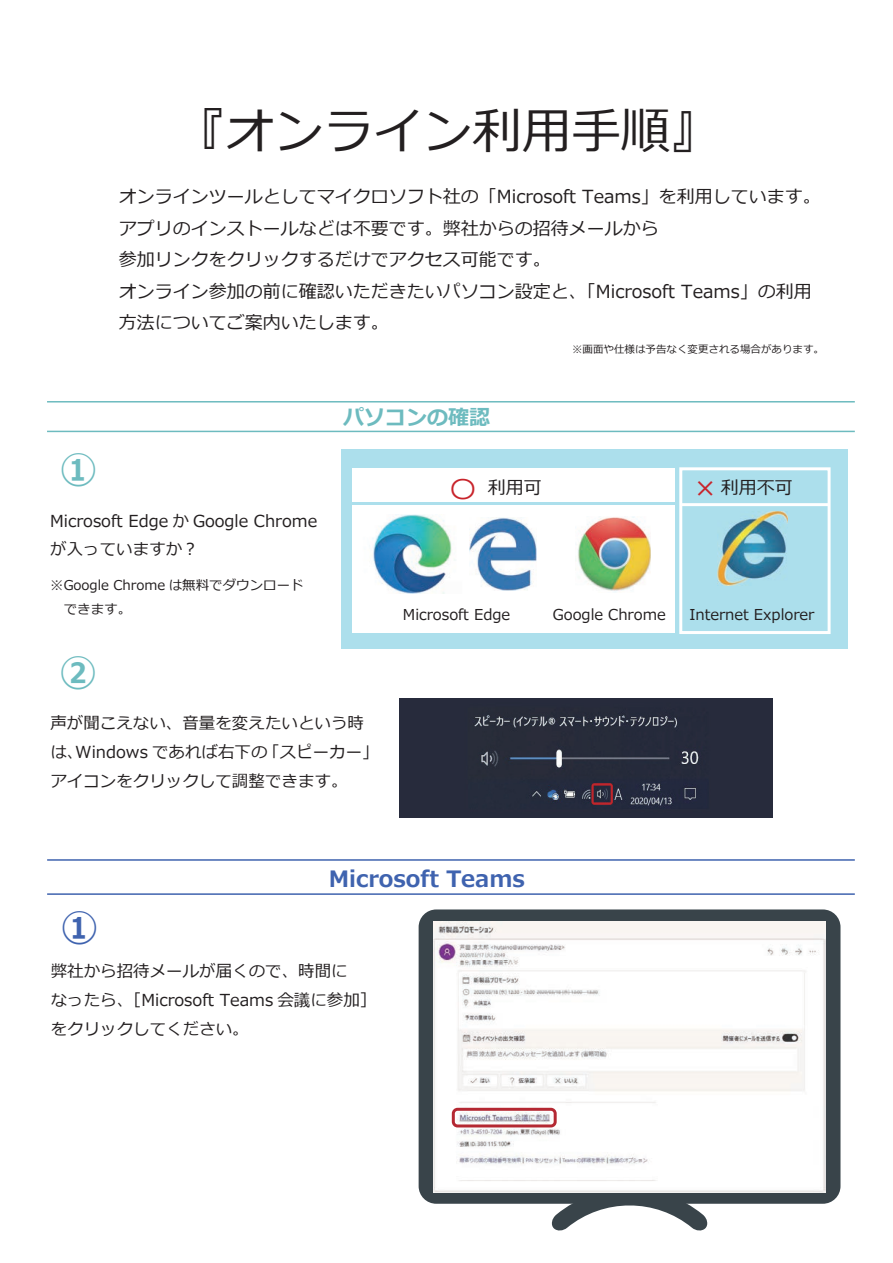
<style>
.page{position:relative;width:893px;height:1263px;background:#fff}
.page>*{position:absolute;margin:0;border:0;box-sizing:border-box;transform-origin:0 0}
.t1{font:49.5px "Meiryo";color:#231f20}
.t2{font:700 37.5px "Meiryo";color:#6dbbbf}
.t3{font:700 37.5px "Meiryo";color:#3f63af}
.t4{font:27px "Meiryo UI";color:#c8242b}
.t5{font:700 22.5px "Meiryo";color:#3f63af}
.t6{font:700 21px "Meiryo";color:#6dbbbf}
.t7{font:18px/31.5px "Meiryo";color:#231f20}
.t8{font:18px "Meiryo UI";color:#231f20}
.t9{font:16.5px/28.8px "Meiryo";color:#231f20}
.t10{font:15px "Meiryo UI";color:#231f20}
.t11{font:13.5px/23.7px "Meiryo";color:#231f20}
.t12{font:10.5px "Meiryo";color:#231f20}
.s1{font-size:27px;color:#c8242b}
</style>
<div class="page">
<svg style="left:551px;top:1204px;width:157px;height:27px"></svg>
<div style="left:419px;top:909px;width:421px;height:295px;background:#39444a;border-radius:18px"></div>
<div style="left:342px;top:450px;width:506px;height:199px;background:#acdfec"></div>
<img style="left:433px;top:921px;width:393px;height:271px">
<img style="left:399px;top:698px;width:374px;height:120px">
<div style="left:352px;top:469px;width:323px;height:33px;background:#fff"></div>
<div style="left:352px;top:505px;width:323px;height:127px;background:#fff"></div>
<img style="left:372px;top:515px;width:98px;height:78px">
<img style="left:470px;top:518px;width:67px;height:72px">
<img style="left:578px;top:516px;width:73px;height:76px">
<img style="left:718px;top:511px;width:70px;height:74px">
<div style="left:679px;top:467px;width:152px;height:167px;border:3px solid #fff"></div>
<hr style="left:681px;top:503px;width:148px;height:3px;background:#fff">
<hr style="left:47px;top:431px;width:808px;height:1px;background:#6dbbbf">
<hr style="left:47px;top:401px;width:808px;height:1px;background:#6dbbbf">
<hr style="left:47px;top:893px;width:808px;height:2px;background:#3f63af">
<hr style="left:47px;top:859px;width:808px;height:2px;background:#3f63af">
<div style="left:452px;top:1108px;width:105px;height:19px;border:3px solid #b42832;border-radius:4px"></div>
<h1 class="t1" style="left:176px;top:97px;width:546px">『オンライン利用手順』</h1>
<p class="t7" style="left:119px;top:182px;width:703px">オンラインツールとしてマイクロソフト社の「Microsoft Teams」を利用しています。アプリのインストールなどは不要です。弊社からの招待メールから<br>参加リンクをクリックするだけでアクセス可能です。<br>オンライン参加の前に確認いただきたいパソコン設定と、「Microsoft Teams」の利用方法についてご案内いたします。</p>
<h2 class="t2" style="left:60px;top:443px;width:39px">①</h2>
<p class="t9" style="left:50px;top:507px;width:268px">Microsoft Edge か Google Chromeが入っていますか︖</p>
<p class="t11" style="left:50px;top:574px;width:255px">※Google Chrome は無料でダウンロード　できます。</p>
<h2 class="t2" style="left:59px;top:646px;width:39px">②</h2>
<p class="t6" style="left:343px;top:402px;width:149px">パソコンの確認</p>
<p class="t12" style="left:572px;top:341px;width:253px">※画面や仕様は予告なく変更される場合があります。</p>
<h3 class="t4" style="left:450px;top:470px;width:28px">〇</h3>
<p class="t8" style="left:695px;top:475px;width:100px"><span class="s1">×</span> 利用不可</p>
<p class="t8" style="left:488px;top:475px;width:55px">利用可</p>
<p class="t10" style="left:403px;top:604px;width:109px">Microsoft Edge</p>
<p class="t10" style="left:553px;top:604px;width:114px">Google Chrome</p>
<p class="t10" style="left:689px;top:604px;width:127px">Internet Explorer</p>
<p class="t9" style="left:50px;top:710px;width:330px">声が聞こえない、音量を変えたいという時は、Windows であれば右下の「スピーカー」アイコンをクリックして調整できます。</p>
<h2 class="t3" style="left:61px;top:901px;width:39px">①</h2>
<p class="t5" style="left:329px;top:863px;width:198px">Microsoft Teams</p>
<p class="t9" style="left:51px;top:957px;width:327px">弊社から招待メールが届くので、時間に<br>なったら、［Microsoft Teams 会議に参加］をクリックしてください。</p>
</div>
